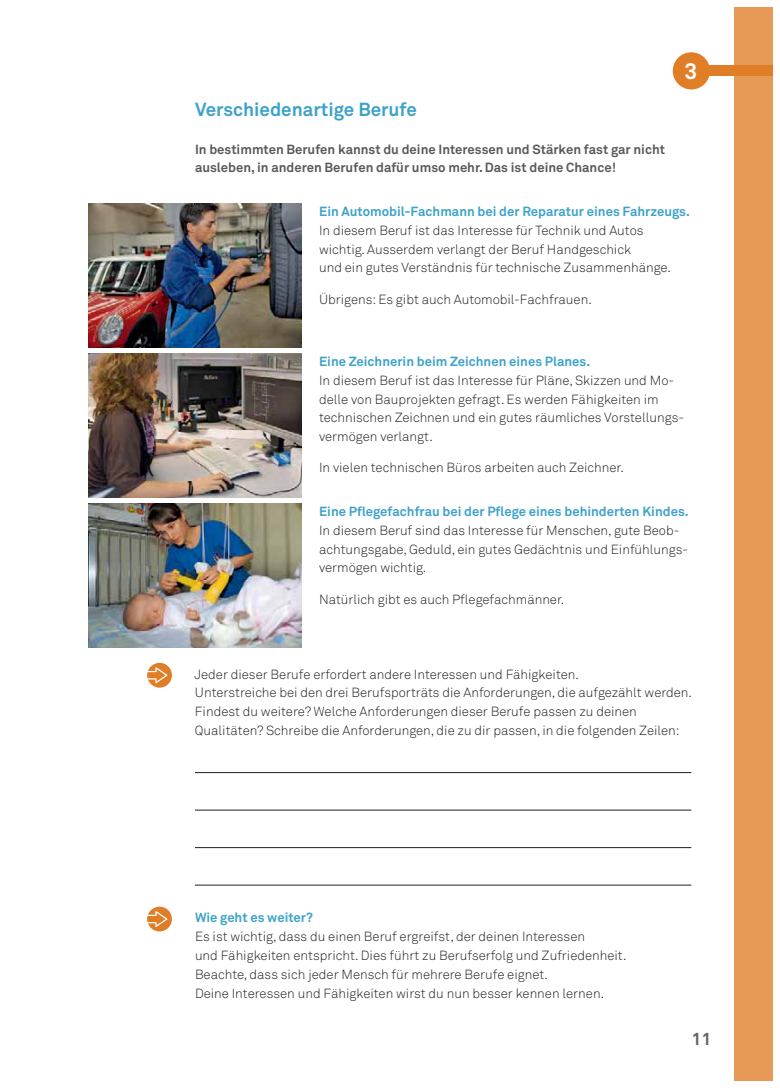
<style>
.page{position:relative;width:780px;height:1088px;background:#fff}
.page>*{position:absolute;margin:0;border:0;box-sizing:border-box;transform-origin:0 0}
.t1{font:700 22.5px "Akkurat Pro";color:#fff}
.t2{font:700 18.75px "Akkurat Pro";color:#3da2ca}
.t3{font:700 17.5px "Akkurat Pro";color:#636466}
.t4{font:300 13.12px/18.8px "Akkurat Pro";color:#231f20}
.t5{font:700 13.12px "Akkurat Pro";color:#3da2ca}
.t6{font:700 13.12px/18.8px "Akkurat Pro";color:#58595b}
</style>
<div class="page">
<div style="left:733px;top:7px;width:39px;height:1074px;background:#e79a55"></div>
<hr style="left:195px;top:772px;width:496px;height:1px;background:#231f20">
<hr style="left:195px;top:810px;width:496px;height:1px;background:#231f20">
<hr style="left:195px;top:847px;width:496px;height:1px;background:#231f20">
<hr style="left:195px;top:885px;width:496px;height:1px;background:#231f20">
<svg style="left:147px;top:663px;width:25px;height:25px"></svg>
<svg style="left:147px;top:906px;width:25px;height:25px"></svg>
<img style="left:89px;top:504px;width:212px;height:143px">
<img style="left:89px;top:204px;width:212px;height:143px">
<img style="left:89px;top:354px;width:212px;height:143px">
<div style="left:705px;top:66px;width:67px;height:10px;background:#e07e27"></div>
<div style="left:672px;top:52px;width:38px;height:37px;background:#e07e27;border-radius:50%"></div>
<h2 class="t2" style="left:195px;top:103px;width:223px">Verschiedenartige Berufe</h2>
<p class="t6" style="left:195px;top:141px;width:471px">In bestimmten Berufen kannst du deine Interessen und Stärken fast gar nicht ausleben, in anderen Berufen dafür umso mehr. Das ist deine Chance!</p>
<h1 class="t1" style="left:684px;top:63px;width:14px">3</h1>
<p class="t5" style="left:319px;top:207px;width:372px">Ein Automobil-Fachmann bei der Reparatur eines Fahrzeugs.</p>
<p class="t4" style="left:319px;top:222px;width:353px">In diesem Beruf ist das Interesse für Technik und Autos wichtig. Ausserdem verlangt der Beruf Handgeschick<br>und ein gutes Verständnis für technische Zusammenhänge.</p>
<p class="t4" style="left:319px;top:291px;width:274px">Übrigens: Es gibt auch Automobil-Fachfrauen.</p>
<p class="t5" style="left:319px;top:357px;width:272px">Eine Zeichnerin beim Zeichnen eines Planes.</p>
<p class="t4" style="left:319px;top:372px;width:366px">In diesem Beruf ist das Interesse für Pläne, Skizzen und Mo&shy;delle von Bauprojekten gefragt. Es werden Fähigkeiten im technischen Zeichnen und ein gutes räumliches Vorstellungs&shy;vermögen verlangt.</p>
<p class="t4" style="left:319px;top:460px;width:306px">In vielen technischen Büros arbeiten auch Zeichner.</p>
<p class="t5" style="left:319px;top:507px;width:371px">Eine Pflegefachfrau bei der Pflege eines behinderten Kindes.</p>
<p class="t4" style="left:319px;top:522px;width:370px">In diesem Beruf sind das Interesse für Menschen, gute Beob&shy;achtungsgabe, Geduld, ein gutes Gedächtnis und Einfühlungs&shy;vermögen wichtig.</p>
<p class="t4" style="left:319px;top:591px;width:247px">Natürlich gibt es auch Pflegefachmänner.</p>
<p class="t4" style="left:194px;top:666px;width:499px">Jeder dieser Berufe erfordert andere Interessen und Fähigkeiten.<br>Unterstreiche bei den drei Berufsporträts die Anforderungen, die aufgezählt werden.<br>Findest du weitere? Welche Anforderungen dieser Berufe passen zu deinen Qualitäten? Schreibe die Anforderungen, die zu dir passen, in die folgenden Zeilen:</p>
<p class="t5" style="left:195px;top:913px;width:119px">Wie geht es weiter?</p>
<p class="t4" style="left:195px;top:929px;width:433px">Es ist wichtig, dass du einen Beruf ergreifst, der deinen Interessen<br>und Fähigkeiten entspricht. Dies führt zu Berufserfolg und Zufriedenheit.<br>Beachte, dass sich jeder Mensch für mehrere Berufe eignet.<br>Deine Interessen und Fähigkeiten wirst du nun besser kennen lernen.</p>
<h3 class="t3" style="left:691px;top:1033px;width:21px">11</h3>
</div>
